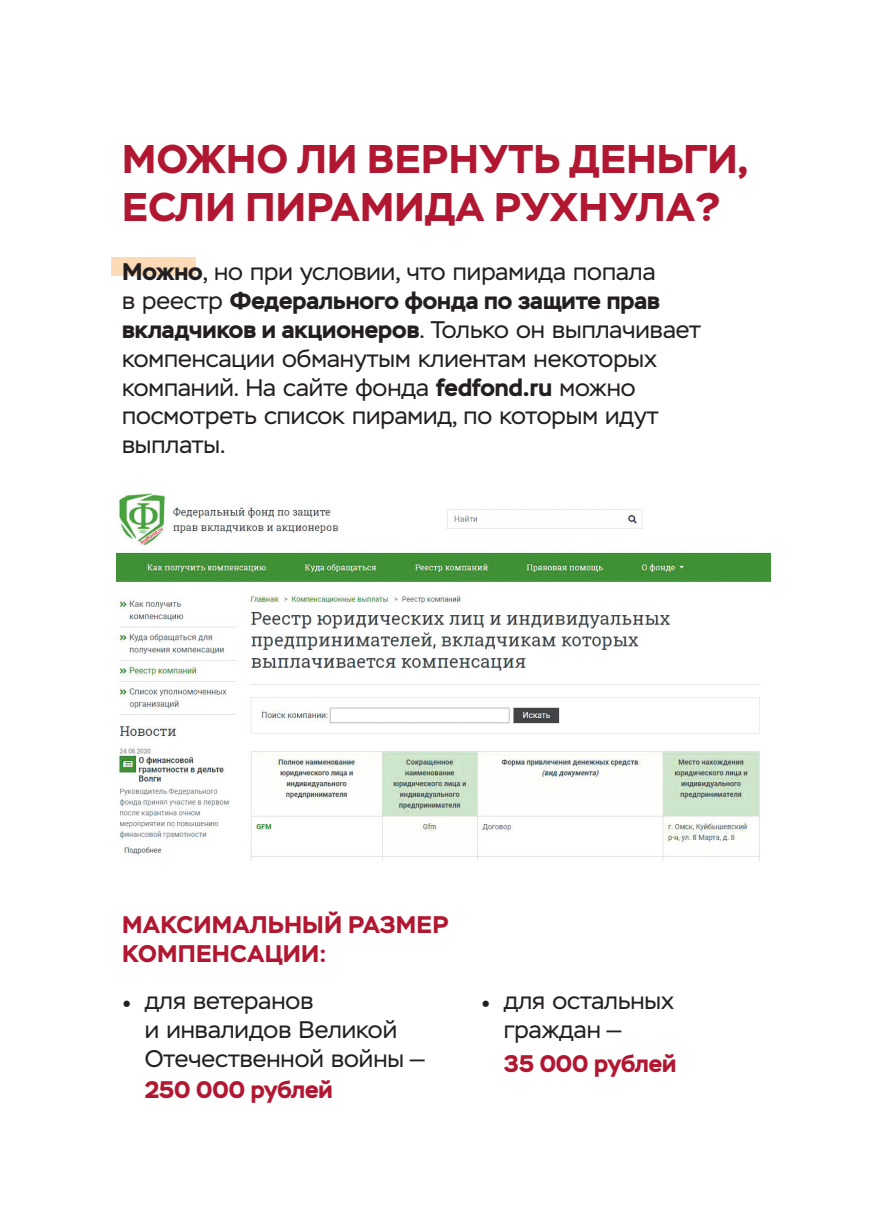
<style>
.page{position:relative;width:874px;height:1225px;background:#fff}
.page>*{position:absolute;margin:0;border:0;box-sizing:border-box;transform-origin:0 0}
.t1{font:700 40px/48px "Stem";letter-spacing:.01em;color:#b21732}
.t2{font:24px/28.8px "Stem";color:#231f20}
.t3{font:700 24px/28.8px "Stem";letter-spacing:.01em;color:#b21732}
.s1{font-weight:700}
.s2{font-family:"Minion Pro"}
</style>
<div class="page">
<div style="left:111px;top:257px;width:85px;height:19px;background:#fddbb7"></div>
<img style="left:117px;top:491px;width:653px;height:369px">
<h1 class="t1" style="left:122px;top:135px;width:627px">МОЖНО ЛИ ВЕРНУТЬ ДЕНЬГИ,<br>ЕСЛИ ПИРАМИДА РУХНУЛА?</h1>
<p class="t2" style="left:122px;top:258px;width:580px"><span class="s1">Можно</span>, но при условии, что пирамида попала<br>в реестр <span class="s1">Федерального фонда по защите прав вкладчиков и акционеров</span>. Только он выплачивает компенсации обманутым клиентам некоторых компаний. На сайте фонда <span class="s1">fedfond.ru</span> можно посмотреть список пирамид, по которым идут выплаты.</p>
<p class="t3" style="left:122px;top:910px;width:328px">МАКСИМАЛЬНЫЙ РАЗМЕР<br>КОМПЕНСАЦИИ:</p>
<p class="t2" style="left:145px;top:986px;width:283px;text-indent:-23px"><span class="s2">•</span> для ветеранов<br>и инвалидов Великой<br>Отечественной войны —</p>
<p class="t3" style="left:145px;top:1075px;width:189px">250 000 рублей</p>
<p class="t2" style="left:503px;top:986px;width:171px;text-indent:-23px"><span class="s2">•</span> для остальных граждан —</p>
<p class="t3" style="left:503px;top:1049px;width:174px">35 000 рублей</p>
</div>
